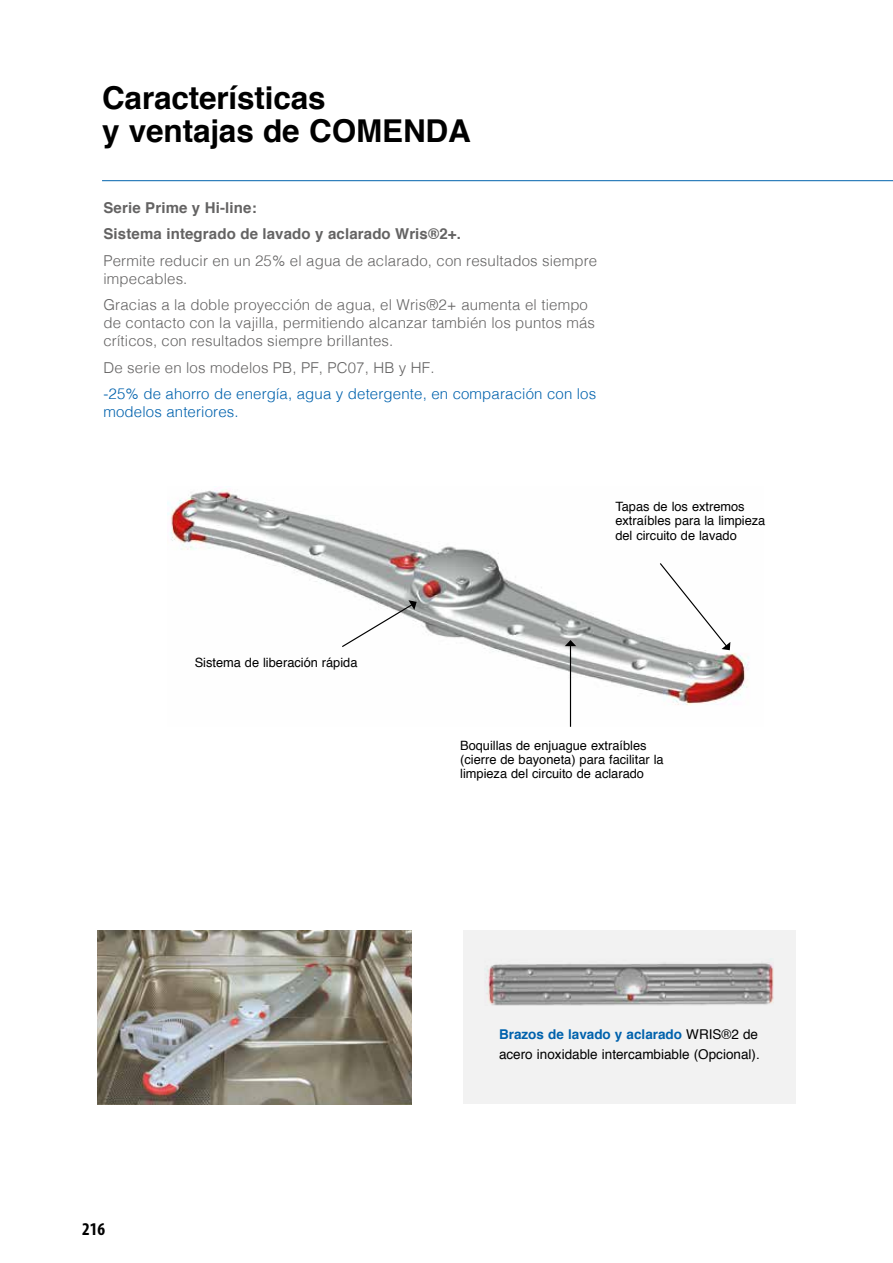
<style>
.page{position:relative;width:893px;height:1263px;background:#fff}
.page>*{position:absolute;margin:0;border:0;box-sizing:border-box;transform-origin:0 0}
.t1{font:700 31.5px/33px "Helvetica";letter-spacing:-.005em;color:#000}
.t2{font:700 condensed 18px "Myriad Pro";color:#000}
.t3{font:300 15px/18px "Helvetica";letter-spacing:.01em;color:#646363}
.t4{font:300 15px/18px "Helvetica";letter-spacing:.01em;color:#0062ad}
.t5{font:700 15px/26.5px "Helvetica";letter-spacing:.01em;color:#646363}
.t6{font:13.5px/19.5px "Helvetica";color:#000}
.t7{font:12.9px/14.2px "Helvetica";color:#000}
.s1{font-weight:700;color:#0062ad}
</style>
<div class="page">
<div style="left:463px;top:931px;width:333px;height:173px;background:#f2f2f2"></div>
<hr style="left:102px;top:180px;width:791px;height:1px;background:#0062ad">
<img style="left:167px;top:489px;width:583px;height:238px">
<hr style="left:570px;top:645px;width:1px;height:82px;background:#000">
<svg style="left:565px;top:640px;width:11px;height:6px"></svg>
<svg style="left:341px;top:600px;width:76px;height:48px"></svg>
<svg style="left:659px;top:562px;width:71px;height:88px"></svg>
<img style="left:485px;top:958px;width:288px;height:48px">
<img style="left:98px;top:930px;width:313px;height:175px">
<h1 class="t1" style="left:102px;top:82px;width:370px">Características<br>y ventajas de COMENDA</h1>
<p class="t5" style="left:103px;top:194px;width:359px">Serie Prime y Hi-line:<br>Sistema integrado de lavado y aclarado Wris®2+.</p>
<p class="t3" style="left:103px;top:250px;width:495px">Permite reducir en un 25% el agua de aclarado, con resultados siempre impecables.</p>
<p class="t3" style="left:103px;top:295px;width:493px">Gracias a la doble proyección de agua, el Wris®2+ aumenta el tiempo de contacto con la vajilla, permitiendo alcanzar también los puntos más críticos, con resultados siempre brillantes.</p>
<p class="t3" style="left:103px;top:357px;width:333px">De serie en los modelos PB, PF, PC07, HB y HF.</p>
<p class="t4" style="left:103px;top:384px;width:494px">-25% de ahorro de energía, agua y detergente, en comparación con los modelos anteriores.</p>
<p class="t7" style="left:615px;top:500px;width:152px">Tapas de los extremos extraíbles para la limpieza del circuito de lavado</p>
<p class="t7" style="left:195px;top:656px;width:164px">Sistema de liberación rápida</p>
<p class="t7" style="left:460px;top:738px;width:205px">Boquillas de enjuague extraíbles (cierre de bayoneta) para facilitar la limpieza del circuito de aclarado</p>
<p class="t2" style="left:82px;top:1218px;width:25px">216</p>
<p class="t6" style="left:499px;top:1025px;width:262px"><span class="s1">Brazos de lavado y aclarado</span> WRIS®2 de acero inoxidable intercambiable (Opcional).</p>
</div>
